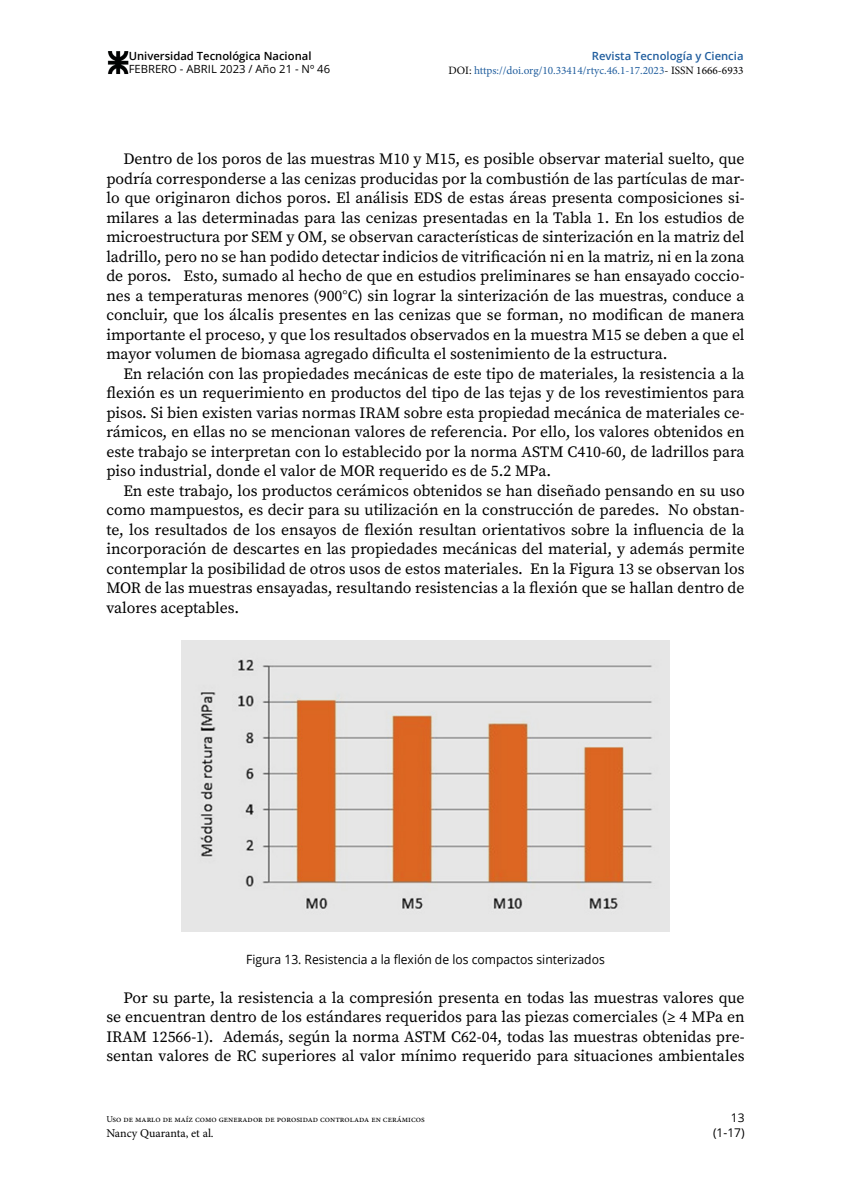
<style>
.page{position:relative;width:851px;height:1191px;background:#fff}
.page>*{position:absolute;margin:0;border:0;box-sizing:border-box;transform-origin:0 0}
.texto_central{font:15.75px/19.5px "Source Serif Pro";color:#000;text-align:justify}
.titulo_figuras_-_cua{font:12.75px "Open Sans";color:#000;scale:.95 1}
.t1{font:12px "Minion Pro";color:#000}
.t2{font:12px/15px "Open Sans";color:#000;text-align:right}
.t3{font:11.25px "Minion Pro";color:#215e9e}
.t4{font:600 11.25px "Open Sans";color:#000}
.t5{font:11.25px "Open Sans";color:#000}
.t6{font:600 11.25px "Open Sans";color:#215e9e}
.t7{font:9px "Minion Pro";color:#000}
.s1{color:#000}
</style>
<div class="page">
<img style="left:107px;top:51px;width:22px;height:23px">
<img style="left:182px;top:640px;width:487px;height:291px">
<p class="t4" style="left:129px;top:48px;width:184px">Universidad Tecnológica Nacional</p>
<p class="t5" style="left:129px;top:61px;width:203px">FEBRERO - ABRIL 2023 / Año 21 - Nº 46</p>
<p class="t6" style="left:591px;top:48px;width:153px">Revista Tecnología y Ciencia</p>
<p class="t3" style="left:448px;top:62px;width:296px"><span class="s1">DOI:</span> https://doi.org/10.33414/rtyc.46.1-17.2023<span class="s1">- ISSN 1666-6933</span></p>
<p class="texto_central" style="left:106px;top:149px;width:639px;text-indent:17px">Dentro de los poros de las muestras M10 y M15, es posible observar material suelto, que podría corresponderse a las cenizas producidas por la combustión de las partículas de mar&shy;lo que originaron dichos poros. El análisis EDS de estas áreas presenta composiciones si&shy;milares a las determinadas para las cenizas presentadas en la Tabla 1. En los estudios de microestructura por SEM y OM, se observan características de sinterización en la matriz del ladrillo, pero no se han podido detectar indicios de vitrificación ni en la matriz, ni en la zona de poros. Esto, sumado al hecho de que en estudios preliminares se han ensayado coccio&shy;nes a temperaturas menores (900°C) sin lograr la sinterización de las muestras, conduce a concluir, que los álcalis presentes en las cenizas que se forman, no modifican de manera importante el proceso, y que los resultados observados en la muestra M15 se deben a que el mayor volumen de biomasa agregado dificulta el sostenimiento de la estructura.</p>
<p class="texto_central" style="left:106px;top:364px;width:639px;text-indent:17px">En relación con las propiedades mecánicas de este tipo de materiales, la resistencia a la flexión es un requerimiento en productos del tipo de las tejas y de los revestimientos para pisos. Si bien existen varias normas IRAM sobre esta propiedad mecánica de materiales ce&shy;rámicos, en ellas no se mencionan valores de referencia. Por ello, los valores obtenidos en este trabajo se interpretan con lo establecido por la norma ASTM C410-60, de ladrillos para piso industrial, donde el valor de MOR requerido es de 5.2 MPa.</p>
<p class="texto_central" style="left:106px;top:481px;width:639px;text-indent:17px">En este trabajo, los productos cerámicos obtenidos se han diseñado pensando en su uso como mampuestos, es decir para su utilización en la construcción de paredes. No obstan&shy;te, los resultados de los ensayos de flexión resultan orientativos sobre la influencia de la incorporación de descartes en las propiedades mecánicas del material, y además permite contemplar la posibilidad de otros usos de estos materiales. En la Figura 13 se observan los MOR de las muestras ensayadas, resultando resistencias a la flexión que se hallan dentro de valores aceptables.</p>
<p class="titulo_figuras_-_cua" style="left:246px;top:950px;width:379px">Figura 13. Resistencia a la flexión de los compactos sinterizados</p>
<p class="texto_central" style="left:106px;top:988px;width:639px;text-indent:17px">Por su parte, la resistencia a la compresión presenta en todas las muestras valores que se encuentran dentro de los estándares requeridos para las piezas comerciales (≥ 4 MPa en IRAM 12566-1). Además, según la norma ASTM C62-04, todas las muestras obtenidas pre&shy;sentan valores de RC superiores al valor mínimo requerido para situaciones ambientales</p>
<p class="t7" style="left:106px;top:1112px;width:320px">Uso de marlo de maíz como generador de porosidad controlada en cerámicos</p>
<p class="t1" style="left:106px;top:1124px;width:109px">Nancy Quaranta, et al.</p>
<p class="t2" style="left:713px;top:1110px;width:33px">13 (1-17)</p>
</div>
